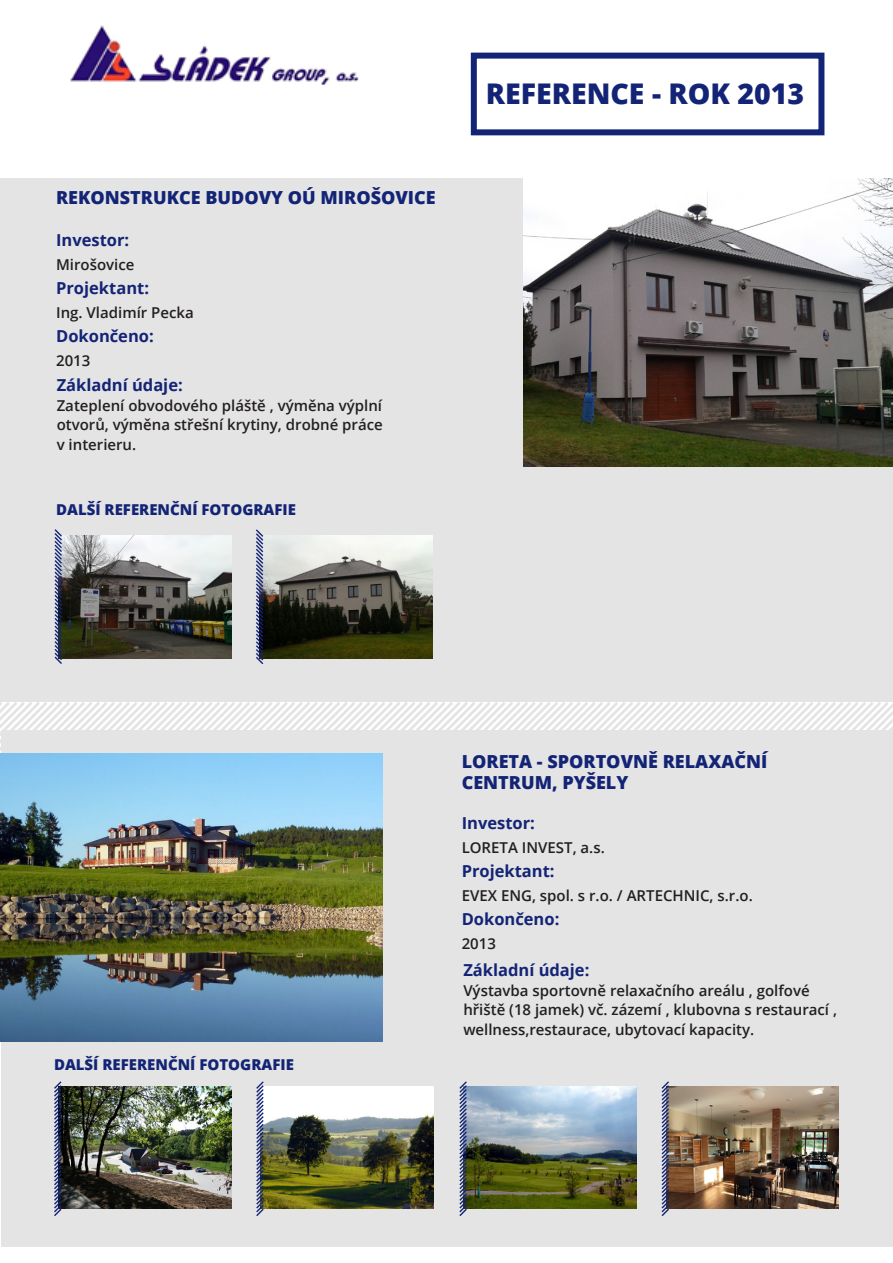
<style>
.page{position:relative;width:893px;height:1263px;background:#fff}
.page>*{position:absolute;margin:0;border:0;box-sizing:border-box;transform-origin:0 0}
.t1{font:800 28.5px "Open Sans";color:#132476}
.t2{font:800 18px "Open Sans";color:#132476}
.t3{font:700 16.5px "Open Sans";color:#132476}
.t4{font:600 15px/19.5px "Open Sans";color:#231f20}
.t5{font:800 15px "Open Sans";color:#132476}
</style>
<div class="page">
<div style="left:0;top:179px;width:893px;height:523px;background:#e4e4e4"></div>
<svg style="left:0;top:702px;width:893px;height:52px"></svg>
<img style="left:70px;top:25px;width:289px;height:60px">
<img style="left:523px;top:179px;width:370px;height:288px">
<img style="left:63px;top:535px;width:168px;height:123px">
<svg style="left:54px;top:529px;width:9px;height:135px"></svg>
<div style="left:471px;top:53px;width:353px;height:82px;border:6px solid #132476"></div>
<img style="left:265px;top:535px;width:167px;height:123px">
<svg style="left:256px;top:529px;width:9px;height:136px"></svg>
<div style="left:1px;top:730px;width:892px;height:517px;background:#e4e4e4"></div>
<img style="left:0;top:754px;width:382px;height:288px">
<img style="left:63px;top:1086px;width:168px;height:123px">
<img style="left:265px;top:1086px;width:169px;height:123px">
<img style="left:468px;top:1086px;width:169px;height:123px">
<img style="left:670px;top:1086px;width:169px;height:123px">
<svg style="left:54px;top:1081px;width:9px;height:135px"></svg>
<svg style="left:256px;top:1081px;width:9px;height:135px"></svg>
<svg style="left:459px;top:1081px;width:9px;height:135px"></svg>
<svg style="left:661px;top:1081px;width:9px;height:135px"></svg>
<p class="t2" style="left:56px;top:183px;width:381px">REKONSTRUKCE BUDOVY OÚ MIROŠOVICE</p>
<p class="t3" style="left:56px;top:228px;width:75px">Investor:</p>
<p class="t4" style="left:56px;top:254px;width:80px">Mirošovice</p>
<p class="t3" style="left:56px;top:276px;width:94px">Projektant:</p>
<p class="t4" style="left:56px;top:302px;width:139px">Ing. Vladimír Pecka</p>
<p class="t3" style="left:56px;top:324px;width:99px">Dokončeno:</p>
<p class="t4" style="left:56px;top:350px;width:36px">2013</p>
<p class="t3" style="left:57px;top:374px;width:128px">Základní údaje:</p>
<p class="t4" style="left:57px;top:395px;width:327px">Zateplení obvodového pláště , výměna výplní</p>
<p class="t4" style="left:57px;top:415px;width:328px">otvorů, výměna střešní krytiny, drobné práce</p>
<p class="t4" style="left:57px;top:434px;width:81px">v interieru.</p>
<p class="t5" style="left:56px;top:499px;width:241px">DALŠÍ REFERENČNÍ FOTOGRAFIE</p>
<p class="t1" style="left:486px;top:72px;width:320px">REFERENCE - ROK 2013</p>
<p class="t5" style="left:54px;top:1053px;width:241px">DALŠÍ REFERENČNÍ FOTOGRAFIE</p>
<p class="t2" style="left:462px;top:747px;width:307px">LORETA - SPORTOVNĚ RELAXAČNÍ</p>
<p class="t2" style="left:462px;top:769px;width:168px">CENTRUM, PYŠELY</p>
<p class="t3" style="left:462px;top:811px;width:75px">Investor:</p>
<p class="t4" style="left:462px;top:837px;width:145px">LORETA INVEST, a.s.</p>
<p class="t3" style="left:462px;top:859px;width:94px">Projektant:</p>
<p class="t4" style="left:462px;top:885px;width:293px">EVEX ENG, spol. s r.o. / ARTECHNIC, s.r.o.</p>
<p class="t3" style="left:462px;top:907px;width:99px">Dokončeno:</p>
<p class="t4" style="left:462px;top:933px;width:36px">2013</p>
<p class="t3" style="left:463px;top:958px;width:128px">Základní údaje:</p>
<p class="t4" style="left:463px;top:980px;width:375px">Výstavba sportovně relaxačního areálu , golfové hřiště (18 jamek) vč. zázemí , klubovna s restaurací , wellness,restaurace, ubytovací kapacity.</p>
</div>
